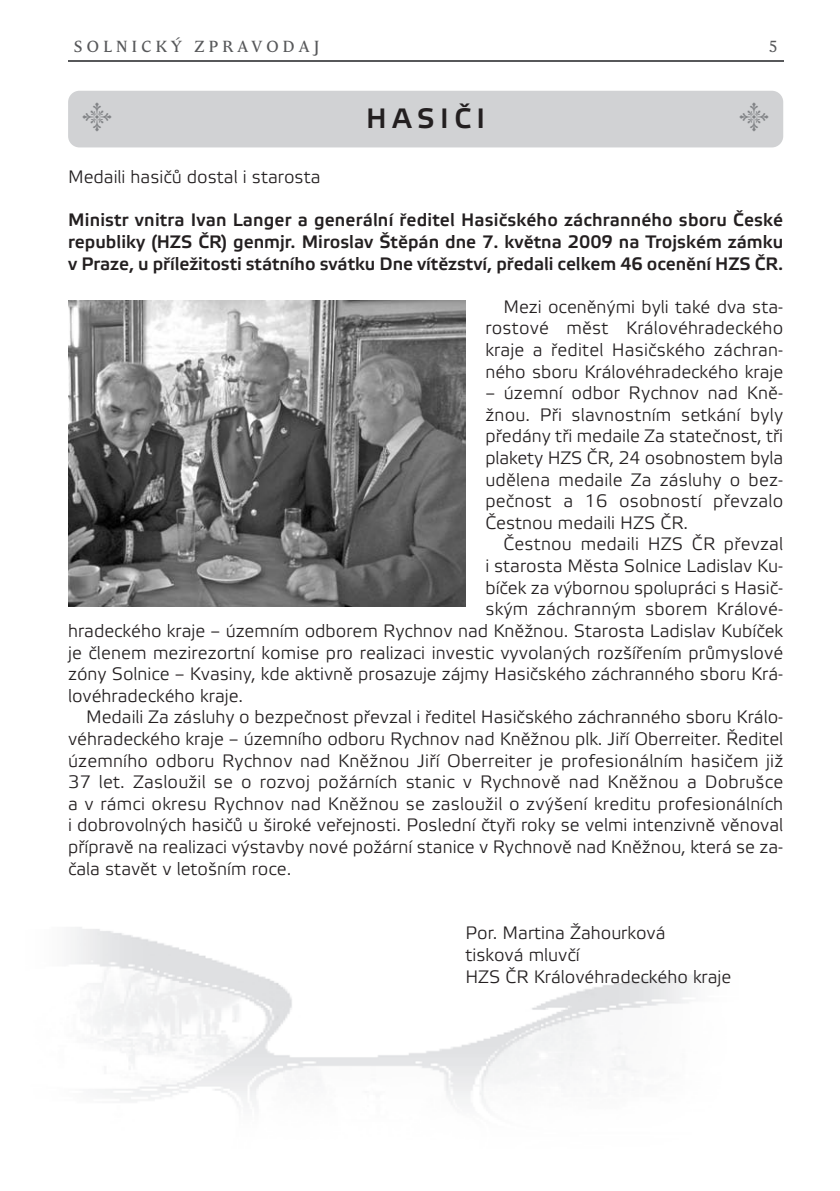
<style>
.page{position:relative;width:840px;height:1191px;background:#fff}
.page>*{position:absolute;margin:0;border:0;box-sizing:border-box;transform-origin:0 0}
.t1{font:28px "Etelka Medium Pro";letter-spacing:.2em;color:#231f20}
.t2{font:18px/21.6px "Etelka Light Pro";color:#231f20;text-align:justify}
.t3{font:700 18px/21.6px "Etelka Light Pro";letter-spacing:-.005em;color:#231f20;text-align:justify}
.t4{font:16px "Andulka Text Pro";letter-spacing:.27em;color:#57585a}
</style>
<div class="page">
<img style="left:71px;top:927px;width:623px;height:177px">
<hr style="left:68px;top:61px;width:714px;height:1px;background:#57585a">
<div style="left:68px;top:91px;width:714px;height:56px;background:#d1d2d4;border-radius:11px"></div>
<img style="left:68px;top:300px;width:397px;height:307px">
<p class="t4" style="left:74px;top:41px;width:247px">SOLNICKÝ ZPRAVODAJ</p>
<p class="t4" style="left:768px;top:41px;width:10px">5</p>
<h1 class="t1" style="left:366px;top:108px;width:120px">HASIčI</h1>
<p class="t2" style="left:68px;top:168px;width:254px">Medaili hasičů dostal i starosta</p>
<p class="t3" style="left:68px;top:211px;width:716px">Ministr vnitra Ivan Langer a generální ředitel Hasičského záchranného sboru České republiky (HZS ČR) genmjr. Miroslav Štěpán dne 7. května 2009 na Trojském zámku v Praze, u příležitosti státního svátku Dne vítězství, předali celkem 46 ocenění HZS ČR.</p>
<p class="t2" style="left:485px;top:297px;width:299px;text-indent:18px">Mezi oceněnými byli také dva sta&shy;rostové měst Královéhradeckého kraje a ředitel Hasičského záchran&shy;ného sboru Královéhradeckého kraje</p>
<p class="t2" style="left:485px;top:384px;width:299px">– územní odbor Rychnov nad Kně&shy;žnou. Při slavnostním setkání byly předány tři medaile Za statečnost, tři plakety HZS ČR, 24 osobnostem byla udělena medaile Za zásluhy o bez&shy;pečnost a 16 osobností převzalo Čestnou medaili HZS ČR.</p>
<p class="t2" style="left:503px;top:535px;width:281px">Čestnou medaili HZS ČR převzal</p>
<p class="t2" style="left:485px;top:557px;width:299px">i starosta Města Solnice Ladislav Ku-</p>
<p class="t2" style="left:485px;top:578px;width:299px">bíček za výbornou spolupráci s Hasič-</p>
<p class="t2" style="left:485px;top:600px;width:299px">ským záchranným sborem Králové-</p>
<p class="t2" style="left:68px;top:621px;width:716px">hradeckého kraje – územním odborem Rychnov nad Kněžnou. Starosta Ladislav Kubíček</p>
<p class="t2" style="left:68px;top:643px;width:716px">je členem mezirezortní komise pro realizaci investic vyvolaných rozšířením průmyslové</p>
<p class="t2" style="left:68px;top:665px;width:716px">zóny Solnice – Kvasiny, kde aktivně prosazuje zájmy Hasičského záchranného sboru Krá-</p>
<p class="t2" style="left:68px;top:686px;width:176px">lovéhradeckého kraje.</p>
<p class="t2" style="left:86px;top:708px;width:698px">Medaili Za zásluhy o bezpečnost převzal i ředitel Hasičského záchranného sboru Králo-</p>
<p class="t2" style="left:68px;top:729px;width:716px">véhradeckého kraje – územního odboru Rychnov nad Kněžnou plk. Jiří Oberreiter. Ředitel</p>
<p class="t2" style="left:68px;top:751px;width:716px">územního odboru Rychnov nad Kněžnou Jiří Oberreiter je profesionálním hasičem již</p>
<p class="t2" style="left:68px;top:773px;width:716px">37 let. Zasloužil se o rozvoj požárních stanic v Rychnově nad Kněžnou a Dobrušce</p>
<p class="t2" style="left:68px;top:794px;width:716px">a v rámci okresu Rychnov nad Kněžnou se zasloužil o zvýšení kreditu profesionálních</p>
<p class="t2" style="left:68px;top:816px;width:716px">i dobrovolných hasičů u široké veřejnosti. Poslední čtyři roky se velmi intenzivně věnoval</p>
<p class="t2" style="left:68px;top:837px;width:716px">přípravě na realizaci výstavby nové požární stanice v Rychnově nad Kněžnou, která se za-</p>
<p class="t2" style="left:68px;top:859px;width:225px">čala stavět v letošním roce.</p>
<p class="t2" style="left:465px;top:924px;width:267px;text-align:left">Por. Martina Žahourková<br>tisková mluvčí<br>HZS ČR Královéhradeckého kraje</p>
</div>
